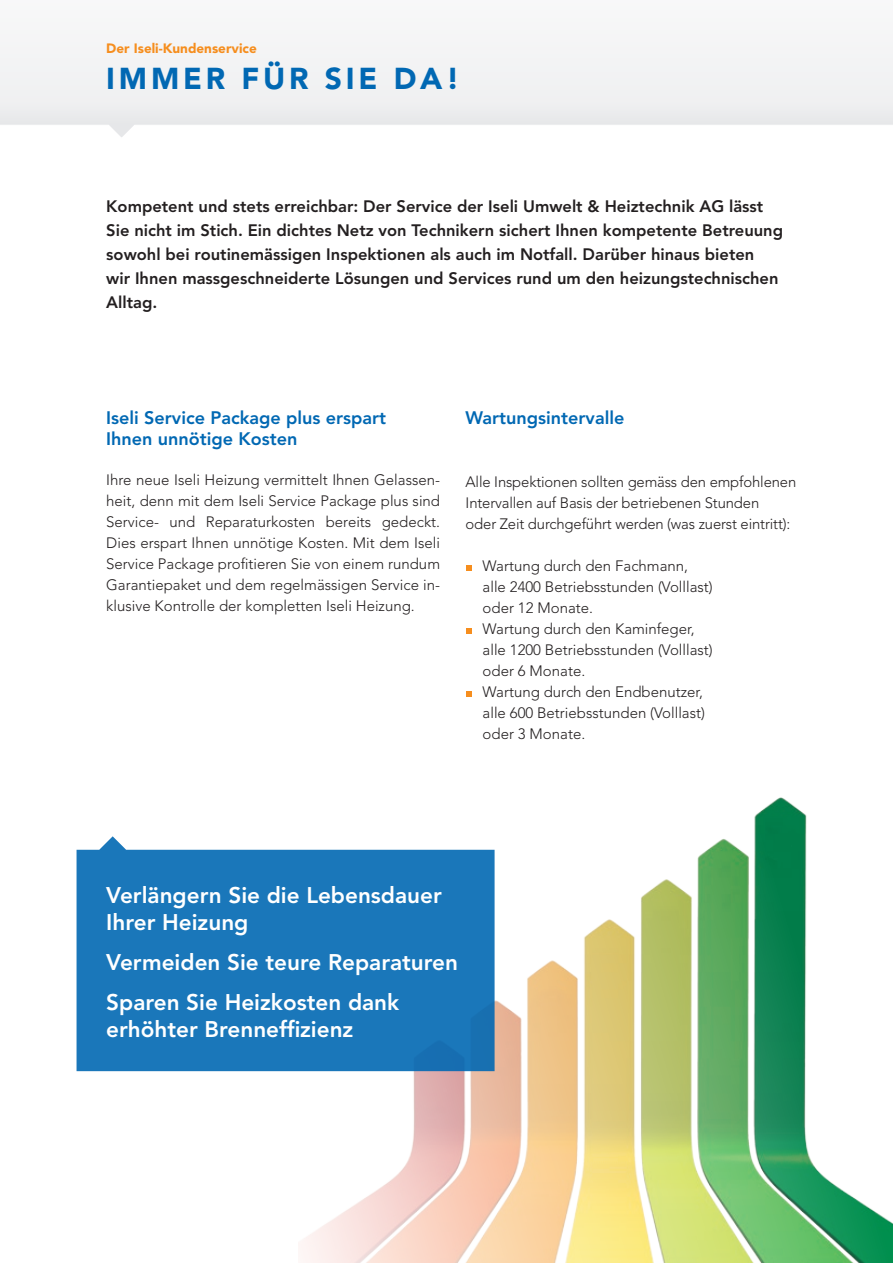
<style>
.page{position:relative;width:893px;height:1263px;background:#fff}
.page>*{position:absolute;margin:0;border:0;box-sizing:border-box;transform-origin:0 0}
.t1{font:900 30px "Avenir LT Std";letter-spacing:.125em;color:#0168b3}
.t2{font:800 22.5px/27px "Avenir LT Std";color:#fff}
.t3{font:800 18px/21px "Avenir LT Std";color:#0168b3}
.t4{font:800 16.5px/24px "Avenir LT Std";color:#231f20}
.t5{font:300 15px/21px "Avenir LT Std";color:#231f20}
.t6{font:900 13.5px "Avenir LT Std";color:#f68e1e}
</style>
<div class="page">
<svg style="left:466px;top:565px;width:5px;height:5px"></svg>
<svg style="left:466px;top:628px;width:5px;height:5px"></svg>
<svg style="left:466px;top:691px;width:5px;height:5px"></svg>
<svg style="left:0;top:42px;width:892px;height:95px;fill:#f2f2f3"></svg>
<svg style="left:892px;top:42px;width:1px;height:83px"></svg>
<img style="left:299px;top:797px;width:594px;height:466px">
<svg style="left:77px;top:836px;width:418px;height:235px;fill:#1a77ba"></svg>
<p class="t6" style="left:106px;top:40px;width:152px">Der Iseli-Kundenservice</p>
<h1 class="t1" style="left:106px;top:60px;width:355px">Immer für Sie da!</h1>
<p class="t4" style="left:106px;top:195px;width:678px">Kompetent und stets erreichbar: Der Service der Iseli Umwelt &amp; Heiztechnik AG lässt Sie nicht im Stich. Ein dichtes Netz von Technikern sichert Ihnen kompetente Betreuung sowohl bei routinemässigen Inspektionen als auch im Notfall. Darüber hinaus bieten<br>wir Ihnen massgeschneiderte Lösungen und Services rund um den heizungstechnischen Alltag.</p>
<p class="t3" style="left:106px;top:407px;width:281px">Iseli Service Package plus erspart<br>Ihnen unnötige Kosten</p>
<p class="t3" style="left:466px;top:407px;width:160px">Wartungsintervalle</p>
<p class="t5" style="left:106px;top:469px;width:335px;text-align:justify">Ihre neue Iseli Heizung vermittelt Ihnen Gelassen&shy;heit, denn mit dem Iseli Service Package plus sind Service- und Reparaturkosten bereits gedeckt.<br>Dies erspart Ihnen unnötige Kosten. Mit dem Iseli Service Package profitieren Sie von einem rundum Garantiepaket und dem regelmässigen Service in&shy;klusive Kontrolle der kompletten Iseli Heizung.</p>
<p class="t5" style="left:466px;top:471px;width:332px">Alle Inspektionen sollten gemäss den empfohlenen<br>Intervallen auf Basis der betriebenen Stunden<br>oder Zeit durchgeführt werden (was zuerst eintritt):</p>
<p class="t5" style="left:483px;top:555px;width:232px">Wartung durch den Fachmann, alle 2400 Betriebsstunden (Volllast) oder 12 Monate.<br>Wartung durch den Kaminfeger, alle 1200 Betriebsstunden (Volllast) oder 6 Monate.<br>Wartung durch den Endbenutzer, alle 600 Betriebsstunden (Volllast) oder 3 Monate.</p>
<h2 class="t2" style="left:106px;top:882px;width:337px">Verlängern Sie die Lebensdauer<br>Ihrer Heizung</h2>
<h2 class="t2" style="left:106px;top:942px;width:353px;line-height:39.8px">Vermeiden Sie teure Reparaturen<br>Sparen Sie Heizkosten dank</h2>
<h2 class="t2" style="left:106px;top:1015px;width:249px">erhöhter Brenneffizienz</h2>
</div>
